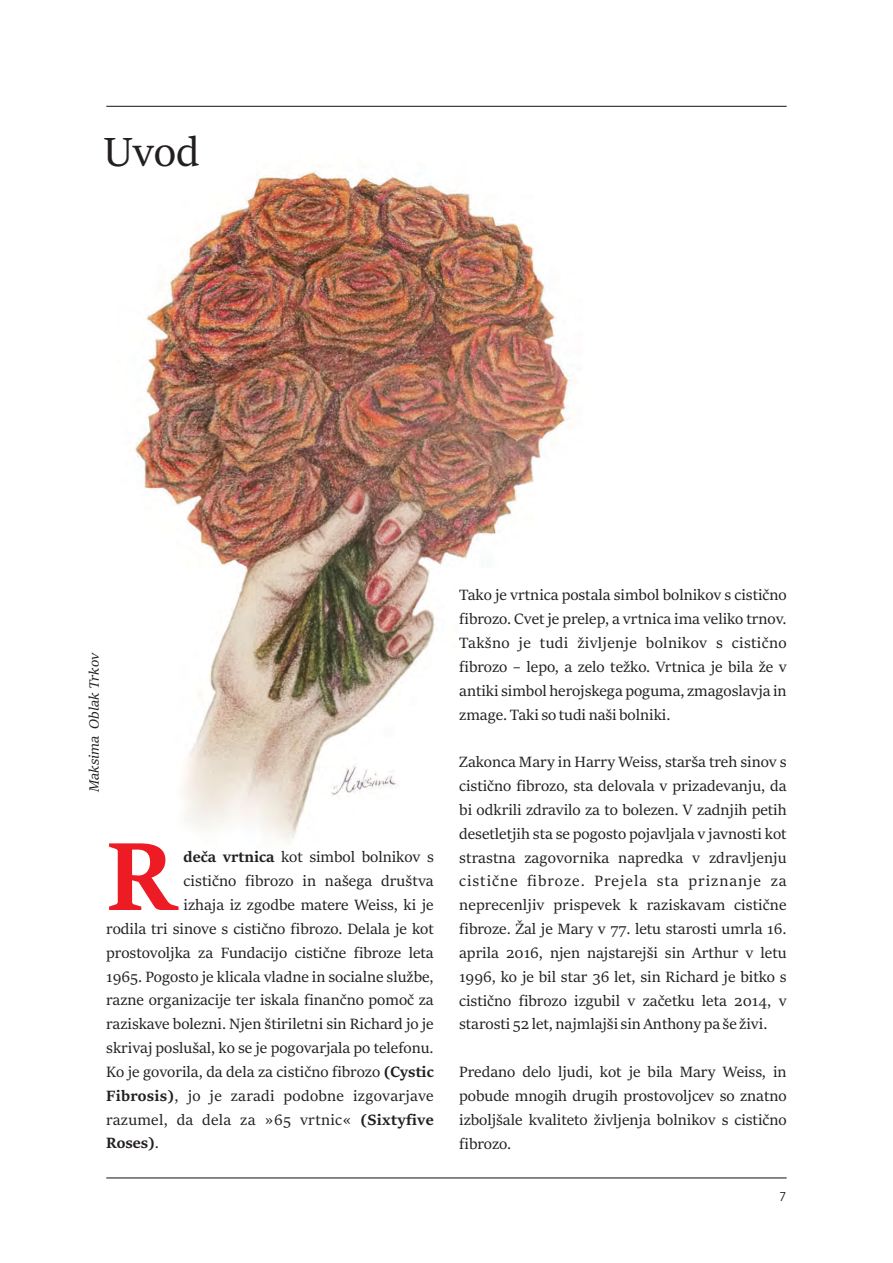
<style>
.page{position:relative;width:893px;height:1263px;background:#fff}
.page>*{position:absolute;margin:0;border:0;box-sizing:border-box;transform-origin:0 0}
.t1{font:700 107.1px "Sitka Heading";color:#ed1c24}
.t2{font:45px "Sitka Heading";color:#231f20}
.t3{font:16.5px/23.9px "Sitka Heading";color:#231f20;text-align:justify}
.t4{font:16.5px "Sitka Heading";letter-spacing:.02em;color:#231f20}
.t5{font:700 16.5px "Sitka Heading";color:#231f20}
.t6{font:italic 15px "Sitka Heading";color:#231f20}
.t7{font:12px "Koz Go Pr 6 N";color:#231f20}
.s1{font-weight:700}
.s2{font-weight:400}
</style>
<div class="page">
<img style="left:134px;top:170px;width:441px;height:675px">
<hr style="left:106px;top:1177px;width:681px;height:1px;background:#231f20">
<hr style="left:106px;top:106px;width:681px;height:1px;background:#231f20">
<h2 class="t2" style="left:104px;top:132px;width:98px">Uvod</h2>
<p class="t6" style="left:87px;top:792px;width:141px;rotate:-90deg">Maksima Oblak Trkov</p>
<h1 class="t1" style="left:106px;top:829px;width:70px">R</h1>
<p class="t3" style="left:184px;top:846px;width:252px"><span class="s1">deča vrtnica</span> kot simbol bolnikov s</p>
<p class="t3" style="left:184px;top:870px;width:252px">cistično fibrozo in našega društva</p>
<p class="t3" style="left:184px;top:894px;width:252px">izhaja iz zgodbe matere Weiss, ki je</p>
<p class="t3" style="left:106px;top:918px;width:329px">rodila tri sinove s cistično fibrozo. Delala je kot</p>
<p class="t3" style="left:106px;top:941px;width:329px">prostovoljka za Fundacijo cistične fibroze leta</p>
<p class="t3" style="left:106px;top:965px;width:329px">1965. Pogosto je klicala vladne in socialne službe,</p>
<p class="t3" style="left:106px;top:989px;width:329px">razne organizacije ter iskala finančno pomoč za</p>
<p class="t3" style="left:106px;top:1013px;width:329px">raziskave bolezni. Njen štiriletni sin Richard jo je</p>
<p class="t3" style="left:106px;top:1037px;width:329px">skrivaj poslušal, ko se je pogovarjala po telefonu.</p>
<p class="t3" style="left:106px;top:1061px;width:329px">Ko je govorila, da dela za cistično fibrozo <span class="s1">(Cystic</span></p>
<p class="t4" style="left:106px;top:1088px;width:329px"><span class="s1">Fibrosis)</span>, jo je zaradi podobne izgovarjave</p>
<p class="t3" style="left:106px;top:1108px;width:329px">razumel, da dela za »65 vrtnic« <span class="s1">(Sixtyfive</span></p>
<p class="t5" style="left:106px;top:1136px;width:54px">Roses)<span class="s2">.</span></p>
<p class="t3" style="left:459px;top:584px;width:329px">Tako je vrtnica postala simbol bolnikov s cistično fibrozo. Cvet je prelep, a vrtnica ima veliko trnov.<br>Takšno je tudi življenje bolnikov s cistično fibrozo – lepo, a zelo težko. Vrtnica je bila že v antiki simbol herojskega poguma, zmagoslavja in zmage. Taki so tudi naši bolniki.</p>
<p class="t3" style="left:459px;top:751px;width:329px">Zakonca Mary in Harry Weiss, starša treh sinov s cistično fibrozo, sta delovala v prizadevanju, da bi odkrili zdravilo za to bolezen. V zadnjih petih desetletjih sta se pogosto pojavljala v javnosti kot strastna zagovornika napredka v zdravljenju cistične fibroze. Prejela sta priznanje za neprecenljiv prispevek k raziskavam cistične fibroze. Žal je Mary v 77. letu starosti umrla 16. aprila 2016, njen najstarejši sin Arthur v letu 1996, ko je bil star 36 let, sin Richard je bitko s cistično fibrozo izgubil v začetku leta 2014, v starosti 52 let, najmlajši sin Anthony pa še živi.</p>
<p class="t3" style="left:459px;top:1061px;width:329px">Predano delo ljudi, kot je bila Mary Weiss, in pobude mnogih drugih prostovoljcev so znatno izboljšale kvaliteto življenja bolnikov s cistično fibrozo.</p>
<p class="t7" style="left:779px;top:1190px;width:8px">7</p>
</div>
